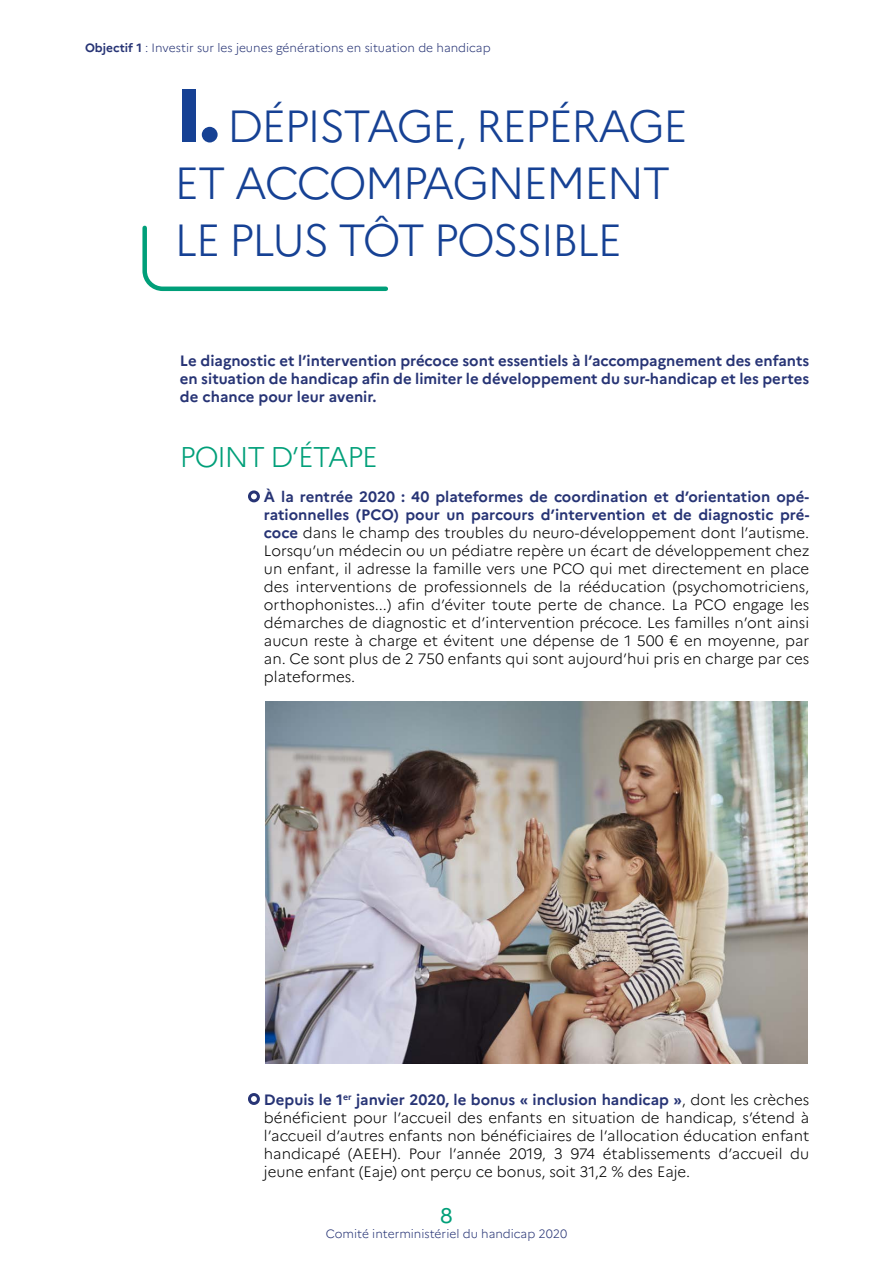
<style>
.page{position:relative;width:893px;height:1263px;background:#fff}
.page>*{position:absolute;margin:0;border:0;box-sizing:border-box;transform-origin:0 0}
.t1{font:300 45px/57px "Marianne";letter-spacing:-.04em;color:#164194}
.t2{font:300 28.5px "Marianne";letter-spacing:-.04em;color:#009f79}
.t3{font:21px "Marianne";color:#009f79}
.t4{font:300 15px/18px "Marianne";color:#000;text-align:justify}
.t5{font:700 15px/18px "Marianne";color:#273475;text-align:justify}
.t6{font:300 12px "Marianne";color:#273475}
.s1{font-weight:700}
.s2{font-weight:800;font-size:75px}
.s3{font-weight:700;color:#273475}
</style>
<div class="page">
<div style="left:248px;top:490px;width:12px;height:12px;border:3px solid #273475;border-radius:50%"></div>
<div style="left:248px;top:1093px;width:12px;height:12px;border:3px solid #273475;border-radius:50%"></div>
<svg style="left:142px;top:225px;width:246px;height:67px"></svg>
<img style="left:265px;top:702px;width:543px;height:362px">
<p class="t6" style="left:85px;top:40px;width:407px"><span class="s1">Objectif 1</span> : Investir sur les jeunes générations en situation de handicap</p>
<h3 class="t1" style="left:175px;top:97px;width:515px"><span class="s2">I.</span> DÉPISTAGE, REPÉRAGE<br>ET ACCOMPAGNEMENT<br>LE PLUS TÔT POSSIBLE</h3>
<p class="t5" style="left:180px;top:352px;width:631px">Le diagnostic et l’intervention précoce sont essentiels à l’accompagnement des enfants en situation de handicap afin de limiter le développement du sur-handicap et les pertes de chance pour leur avenir.</p>
<h4 class="t2" style="left:180px;top:440px;width:199px">POINT D’ÉTAPE</h4>
<p class="t4" style="left:264px;top:488px;width:547px"><span class="s3">À la rentrée 2020 : 40 plateformes de coordination et d’orientation opé&shy;rationnelles (PCO) pour un parcours d’intervention et de diagnostic pré&shy;coce</span> dans le champ des troubles du neuro-développement dont l’autisme.<br>Lorsqu’un médecin ou un pédiatre repère un écart de développement chez un enfant, il adresse la famille vers une PCO qui met directement en place des interventions de professionnels de la rééducation (psychomotriciens, orthophonistes...) afin d’éviter toute perte de chance. La PCO engage les démarches de diagnostic et d’intervention précoce. Les familles n’ont ainsi aucun reste à charge et évitent une dépense de 1 500 € en moyenne, par an. Ce sont plus de 2 750 enfants qui sont aujourd’hui pris en charge par ces plateformes.</p>
<p class="t4" style="left:264px;top:1090px;width:547px"><span class="s3">Depuis le 1</span><sup>er</sup> <span class="s3">janvier 2020, le bonus « inclusion handicap »</span>, dont les crèches bénéficient pour l’accueil des enfants en situation de handicap, s’étend à l’accueil d’autres enfants non bénéficiaires de l’allocation éducation enfant handicapé (AEEH). Pour l’année 2019, 3 974 établissements d’accueil du jeune enfant (Eaje) ont perçu ce bonus, soit 31,2 % des Eaje.</p>
<p class="t3" style="left:440px;top:1203px;width:14px">8</p>
<p class="t6" style="left:326px;top:1227px;width:243px">Comité interministériel du handicap 2020</p>
</div>
